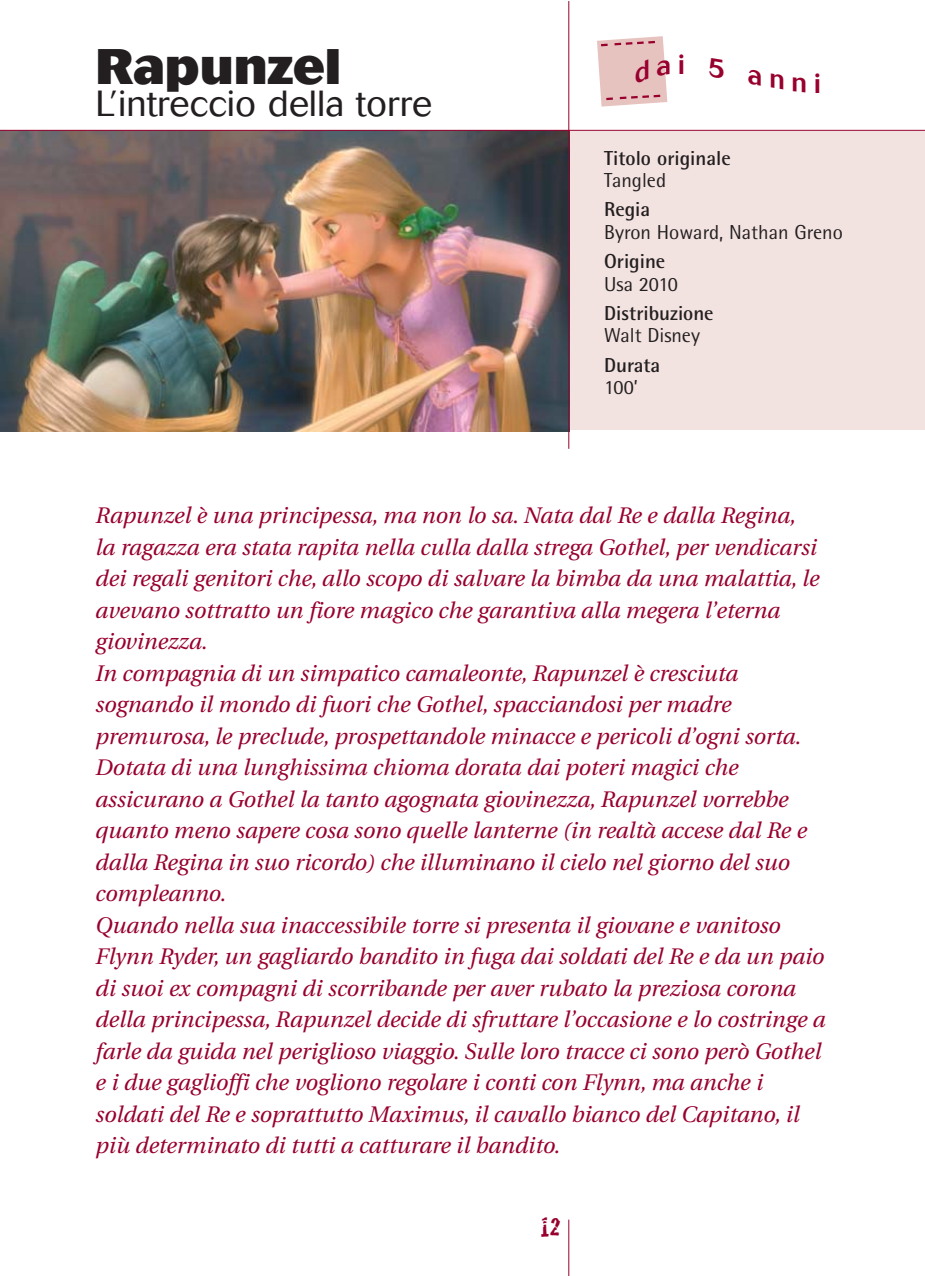
<style>
.page{position:relative;width:925px;height:1276px;background:#fff}
.page>*{position:absolute;margin:0;border:0;box-sizing:border-box;transform-origin:0 0}
.t1{font:800 49.5px "Cosmos";color:#231f20}
.t2{font:300 36px "Cosmos";color:#231f20}
.t3{font:27px "Cracked";color:#98002e}
.t4{font:500 27px "Cosmos";color:#98002e}
.t5{font:italic 22.5px/31.5px "Utopia";color:#98002e}
.t6{font:20.25px "AT Rotis Semi Sans";color:#231f20}
.t7{font:700 20.25px "AT Rotis Semi Sans";color:#231f20}
</style>
<div class="page">
<div style="left:96px;top:131px;width:829px;height:299px;background:#f3e3e0"></div>
<img style="left:0;top:131px;width:568px;height:300px">
<hr style="left:568px;top:1px;width:1px;height:448px;background:#98002e">
<hr style="left:568px;top:1219px;width:1px;height:56px;background:#98002e">
<hr style="left:0;top:130px;width:925px;height:1px;background:#98002e">
<svg style="left:597px;top:36px;width:71px;height:71px;background:#e7c5c3"></svg>
<h1 class="t1" style="left:96px;top:49px;width:247px">Rapunzel</h1>
<h2 class="t2" style="left:96px;top:91px;width:338px">L’intreccio della torre</h2>
<p class="t4" style="left:678px;top:55px;width:8px">i</p>
<p class="t4" style="left:814px;top:74px;width:8px">i</p>
<p class="t7" style="left:604px;top:150px;width:128px">Titolo originale</p>
<p class="t6" style="left:604px;top:173px;width:64px">Tangled</p>
<p class="t7" style="left:604px;top:202px;width:48px">Regia</p>
<p class="t6" style="left:604px;top:224px;width:240px">Byron Howard, Nathan Greno</p>
<p class="t7" style="left:604px;top:254px;width:63px">Origine</p>
<p class="t6" style="left:604px;top:276px;width:75px">Usa 2010</p>
<p class="t7" style="left:604px;top:305px;width:111px">Distribuzione</p>
<p class="t6" style="left:604px;top:328px;width:97px">Walt Disney</p>
<p class="t7" style="left:604px;top:357px;width:58px">Durata</p>
<p class="t6" style="left:604px;top:380px;width:35px">100’</p>
<p class="t5" style="left:96px;top:502px;width:731px">Rapunzel è una principessa, ma non lo sa. Nata dal Re e dalla Regina,<br>la ragazza era stata rapita nella culla dalla strega Gothel, per vendicarsi dei regali genitori che, allo scopo di salvare la bimba da una malattia, le avevano sottratto un fiore magico che garantiva alla megera l’eterna giovinezza.<br>In compagnia di un simpatico camaleonte, Rapunzel è cresciuta sognando il mondo di fuori che Gothel, spacciandosi per madre premurosa, le preclude, prospettandole minacce e pericoli d’ogni sorta.<br>Dotata di una lunghissima chioma dorata dai poteri magici che assicurano a Gothel la tanto agognata giovinezza, Rapunzel vorrebbe quanto meno sapere cosa sono quelle lanterne (in realtà accese dal Re e dalla Regina in suo ricordo) che illuminano il cielo nel giorno del suo compleanno.<br>Quando nella sua inaccessibile torre si presenta il giovane e vanitoso Flynn Ryder, un gagliardo bandito in fuga dai soldati del Re e da un paio di suoi ex compagni di scorribande per aver rubato la preziosa corona della principessa, Rapunzel decide di sfruttare l’occasione e lo costringe a farle da guida nel periglioso viaggio. Sulle loro tracce ci sono però Gothel e i due gaglioffi che vogliono regolare i conti con Flynn, ma anche i soldati del Re e soprattutto Maximus, il cavallo bianco del Capitano, il più determinato di tutti a catturare il bandito.</p>
<p class="t3" style="left:541px;top:1218px;width:21px">12</p>
</div>
